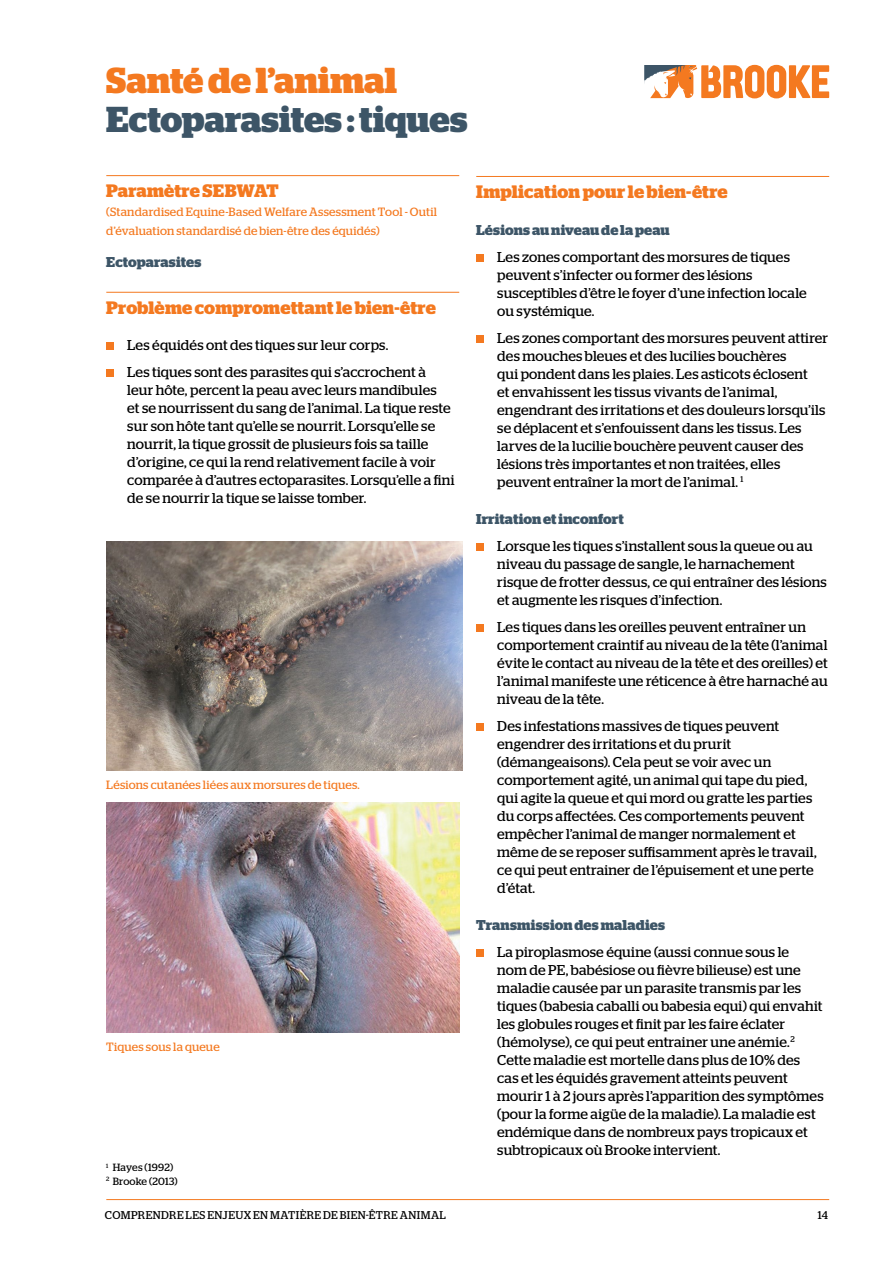
<style>
.page{position:relative;width:893px;height:1263px;background:#fff}
.page>*{position:absolute;margin:0;border:0;box-sizing:border-box;transform-origin:0 0}
.t1{font:700 36px "Stag";color:#3d5567}
.t2{font:700 36px "Stag";color:#f47920}
.t3{font:700 18px "Stag";letter-spacing:.005em;color:#f47920}
.t4{font:14.25px/18px "Stag";letter-spacing:.01em;color:#000}
.t5{font:700 14.25px "Stag";letter-spacing:.005em;color:#3d5567}
.t6{font:12px/18.8px "Stag";letter-spacing:.015em;color:#f47920}
.t7{font:11.25px "Stag";letter-spacing:.04em;color:#000}
.t8{font:10.5px/13.5px "Stag";letter-spacing:.015em;color:#000}
</style>
<div class="page">
<hr style="left:106px;top:1199px;width:723px;height:1px;background:#f47920">
<hr style="left:106px;top:175px;width:353px;height:1px;background:#f47920">
<hr style="left:106px;top:292px;width:353px;height:1px;background:#f47920">
<div style="left:106px;top:342px;width:8px;height:8px;background:#f47920"></div>
<div style="left:106px;top:369px;width:8px;height:8px;background:#f47920"></div>
<img style="left:106px;top:803px;width:353px;height:229px">
<hr style="left:476px;top:176px;width:353px;height:1px;background:#f47920">
<div style="left:476px;top:254px;width:8px;height:8px;background:#f47920"></div>
<div style="left:476px;top:335px;width:8px;height:8px;background:#f47920"></div>
<div style="left:476px;top:543px;width:8px;height:8px;background:#f47920"></div>
<div style="left:476px;top:624px;width:8px;height:8px;background:#f47920"></div>
<div style="left:476px;top:723px;width:8px;height:8px;background:#f47920"></div>
<div style="left:476px;top:949px;width:8px;height:8px;background:#f47920"></div>
<img style="left:106px;top:541px;width:356px;height:229px">
<svg style="left:644px;top:65px;width:185px;height:33px"></svg>
<h1 class="t2" style="left:106px;top:59px;width:292px">Santé de l’animal</h1>
<h1 class="t1" style="left:106px;top:98px;width:363px">Ectoparasites : tiques</h1>
<p class="t3" style="left:106px;top:180px;width:174px">Paramètre SEBWAT</p>
<p class="t6" style="left:106px;top:202px;width:332px">(Standardised Equine-Based Welfare Assessment Tool - Outil d’évaluation standardisé de bien-être des équidés)</p>
<p class="t5" style="left:106px;top:254px;width:97px">Ectoparasites</p>
<p class="t3" style="left:106px;top:297px;width:331px">Problème compromettant le bien-être</p>
<p class="t4" style="left:127px;top:331px;width:300px;line-height:27px">Les équidés ont des tiques sur leur corps.<br>Les tiques sont des parasites qui s’accrochent à</p>
<p class="t4" style="left:127px;top:381px;width:329px">leur hôte, percent la peau avec leurs mandibules<br>et se nourrissent du sang de l’animal. La tique reste sur son hôte tant qu’elle se nourrit. Lorsqu’elle se nourrit, la tique grossit de plusieurs fois sa taille d’origine, ce qui la rend relativement facile à voir comparée à d’autres ectoparasites. Lorsqu’elle a fini de se nourrir la tique se laisse tomber.</p>
<p class="t6" style="left:106px;top:776px;width:255px">Lésions cutanées liées aux morsures de tiques.</p>
<p class="t6" style="left:106px;top:1037px;width:115px">Tiques sous la queue</p>
<p class="t8" style="left:106px;top:1161px;width:73px"><sup>1</sup> Hayes (1992)<br><sup>2</sup> Brooke (2013)</p>
<p class="t3" style="left:476px;top:181px;width:253px">Implication pour le bien-être</p>
<p class="t5" style="left:476px;top:222px;width:195px">Lésions au niveau de la peau</p>
<p class="t4" style="left:497px;top:248px;width:311px">Les zones comportant des morsures de tiques peuvent s’infecter ou former des lésions susceptibles d’être le foyer d’une infection locale ou systémique.</p>
<p class="t4" style="left:497px;top:329px;width:332px">Les zones comportant des morsures peuvent attirer des mouches bleues et des lucilies bouchères<br>qui pondent dans les plaies. Les asticots éclosent<br>et envahissent les tissus vivants de l’animal, engendrant des irritations et des douleurs lorsqu’ils se déplacent et s’enfouissent dans les tissus. Les larves de la lucilie bouchère peuvent causer des lésions très importantes et non traitées, elles peuvent entraîner la mort de l’animal. <sup>1</sup></p>
<p class="t5" style="left:476px;top:510px;width:149px">Irritation et inconfort</p>
<p class="t4" style="left:497px;top:536px;width:331px">Lorsque les tiques s’installent sous la queue ou au niveau du passage de sangle, le harnachement risque de frotter dessus, ce qui entraîner des lésions et augmente les risques d’infection.</p>
<p class="t4" style="left:497px;top:617px;width:332px">Les tiques dans les oreilles peuvent entraîner un comportement craintif au niveau de la tête (l’animal évite le contact au niveau de la tête et des oreilles) et l’animal manifeste une réticence à être harnaché au niveau de la tête.</p>
<p class="t4" style="left:497px;top:716px;width:321px">Des infestations massives de tiques peuvent engendrer des irritations et du prurit (démangeaisons). Cela peut se voir avec un comportement agité, un animal qui tape du pied, qui agite la queue et qui mord ou gratte les parties du corps affectées. Ces comportements peuvent empêcher l’animal de manger normalement et même de se reposer suffisamment après le travail, ce qui peut entrainer de l’épuisement et une perte d’état.</p>
<p class="t5" style="left:476px;top:917px;width:190px">Transmission des maladies</p>
<p class="t4" style="left:497px;top:943px;width:328px">La piroplasmose équine (aussi connue sous le<br>nom de PE, babésiose ou fièvre bilieuse) est une maladie causée par un parasite transmis par les tiques (babesia caballi ou babesia equi) qui envahit les globules rouges et finit par les faire éclater (hémolyse), ce qui peut entrainer une anémie.<sup>2<br></sup>Cette maladie est mortelle dans plus de 10% des cas et les équidés gravement atteints peuvent mourir 1 à 2 jours après l’apparition des symptômes (pour la forme aigüe de la maladie). La maladie est endémique dans de nombreux pays tropicaux et subtropicaux où Brooke intervient.</p>
<p class="t7" style="left:105px;top:1209px;width:343px">COMPRENDRE LES ENJEUX EN MATIÈRE DE BIEN-ÊTRE ANIMAL</p>
<p class="t7" style="left:818px;top:1209px;width:11px">14</p>
</div>
